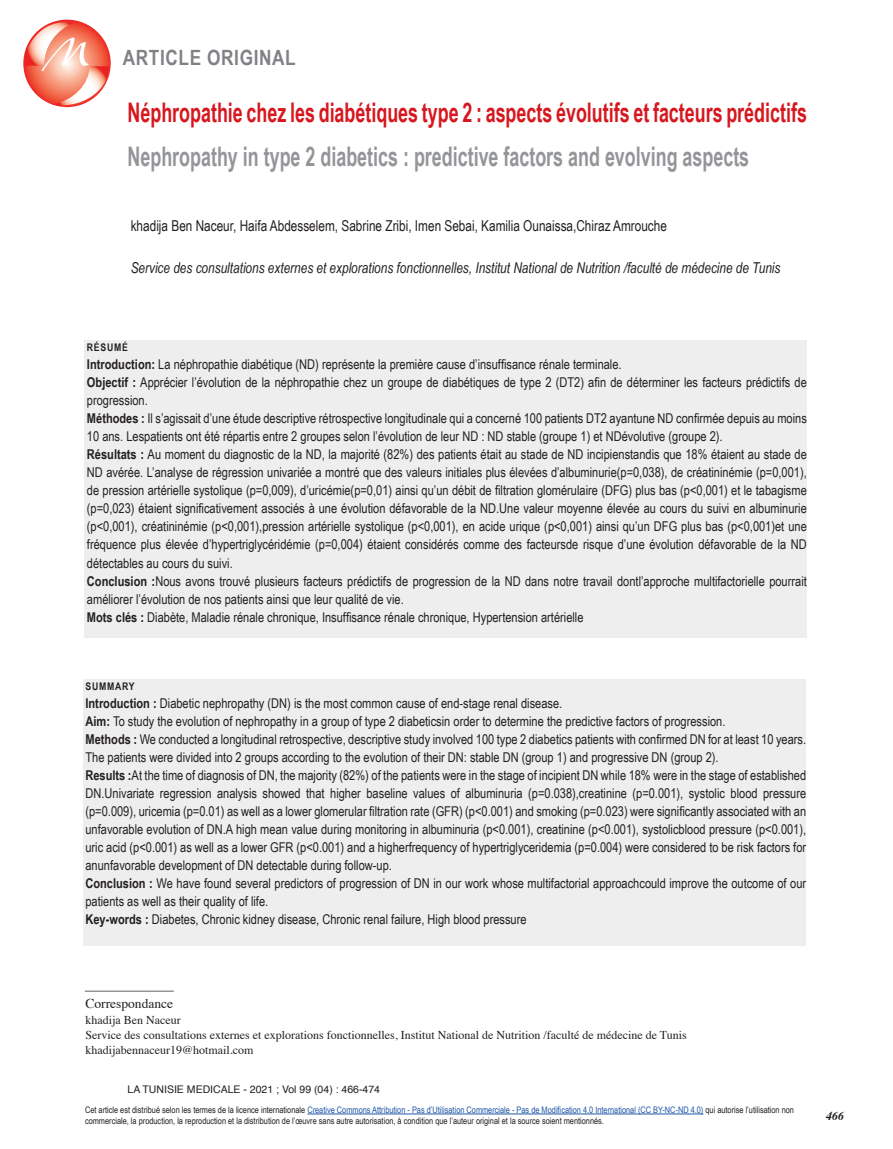
<style>
.page{position:relative;width:893px;height:1149px;background:#fff}
.page>*{position:absolute;margin:0;border:0;box-sizing:border-box;transform-origin:0 0}
.t1{font:700 27px "Arial Narrow";color:#d7171f;scale:.81 1}
.t2{font:700 27px "Arial Narrow";color:#939598;scale:.81 1}
.t3{font:700 21px "Arial Narrow";letter-spacing:.03em;color:#808285}
.t4{font:italic 15px "Arial Narrow";color:#231f20;scale:.96 1}
.t5{font:15px "Arial Narrow";color:#231f20;scale:.96 1}
.t6{font:13.5px/18px "Arial Narrow";color:#231f20}
.t7{font:13.5px "Times";color:#231f20}
.t8{font:12px/15px "Times";color:#231f20}
.t9{font:italic 700 12px "Times";color:#231f20}
.t10{font:10.5px "Helvetica";color:#231f20}
.t11{font:700 10.5px "Arial Narrow";letter-spacing:.07em;color:#231f20}
.t12{font:9px/10.8px "Arial Narrow";color:#231f20}
.s1{font-weight:700}
.s2{color:#1e56a6}
</style>
<div class="page">
<div style="left:83px;top:679px;width:723px;height:266px;background:#eeeeef"></div>
<div style="left:85px;top:340px;width:722px;height:298px;background:#eeeeef"></div>
<hr style="left:85px;top:990px;width:89px;height:1px;background:#939598">
<svg style="left:23px;top:20px;width:88px;height:87px"></svg>
<svg style="left:24px;top:23px;width:85px;height:82px"></svg>
<hr style="left:307px;top:1113px;width:396px;height:1px;background:#1e56a6">
<h2 class="t3" style="left:123px;top:42px;width:175px">ARTICLE ORIGINAL</h2>
<h1 class="t1" style="left:128px;top:92px;width:840px">Néphropathie chez les diabétiques type 2 : aspects évolutifs et facteurs prédictifs</h1>
<h1 class="t2" style="left:128px;top:136px;width:769px">Nephropathy in type 2 diabetics : predictive factors and evolving aspects</h1>
<p class="t5" style="left:131px;top:214px;width:560px">khadija Ben Naceur, Haifa Abdesselem, Sabrine Zribi, Imen Sebai, Kamilia Ounaissa,Chiraz Amrouche</p>
<p class="t4" style="left:131px;top:257px;width:678px">Service des consultations externes et explorations fonctionnelles, Institut National de Nutrition /faculté de médecine de Tunis</p>
<p class="t11" style="left:87px;top:339px;width:42px">RÉSUMÉ</p>
<p class="t6" style="left:87px;top:355px;width:721px"><span class="s1">Introduction:</span> La néphropathie diabétique (ND) représente la première cause d’insuffisance rénale terminale.<br><span class="s1">Objectif :</span> Apprécier l’évolution de la néphropathie chez un groupe de diabétiques de type 2 (DT2) afin de déterminer les facteurs prédictifs de progression.<br><span class="s1">Méthodes :</span> Il s’agissait d’une étude descriptive rétrospective longitudinale qui a concerné 100 patients DT2 ayantune ND confirmée depuis au moins 10 ans. Lespatients ont été répartis entre 2 groupes selon l’évolution de leur ND : ND stable (groupe 1) et NDévolutive (groupe 2).<br><span class="s1">Résultats :</span> Au moment du diagnostic de la ND, la majorité (82%) des patients était au stade de ND incipienstandis que 18% étaient au stade de ND avérée. L’analyse de régression univariée a montré que des valeurs initiales plus élevées d’albuminurie(p=0,038), de créatininémie (p=0,001), de pression artérielle systolique (p=0,009), d’uricémie(p=0,01) ainsi qu’un débit de filtration glomérulaire (DFG) plus bas (p&lt;0,001) et le tabagisme (p=0,023) étaient significativement associés à une évolution défavorable de la ND.Une valeur moyenne élevée au cours du suivi en albuminurie (p&lt;0,001), créatininémie (p&lt;0,001),pression artérielle systolique (p&lt;0,001), en acide urique (p&lt;0,001) ainsi qu’un DFG plus bas (p&lt;0,001)et une fréquence plus élevée d’hypertriglycéridémie (p=0,004) étaient considérés comme des facteursde risque d’une évolution défavorable de la ND détectables au cours du suivi.<br><span class="s1">Conclusion :</span>Nous avons trouvé plusieurs facteurs prédictifs de progression de la ND dans notre travail dontl’approche multifactorielle pourrait améliorer l’évolution de nos patients ainsi que leur qualité de vie.<br><span class="s1">Mots clés :</span> Diabète, Maladie rénale chronique, Insuffisance rénale chronique, Hypertension artérielle</p>
<p class="t11" style="left:85px;top:678px;width:51px">SUMMARY</p>
<p class="t6" style="left:85px;top:693px;width:722px"><span class="s1">Introduction :</span> Diabetic nephropathy (DN) is the most common cause of end-stage renal disease.<br><span class="s1">Aim:</span> To study the evolution of nephropathy in a group of type 2 diabeticsin order to determine the predictive factors of progression.<br><span class="s1">Methods :</span> We conducted a longitudinal retrospective, descriptive study involved 100 type 2 diabetics patients with confirmed DN for at least 10 years.<br>The patients were divided into 2 groups according to the evolution of their DN: stable DN (group 1) and progressive DN (group 2).<br><span class="s1">Results :</span>At the time of diagnosis of DN, the majority (82%) of the patients were in the stage of incipient DN while 18% were in the stage of established DN.Univariate regression analysis showed that higher baseline values of albuminuria (p=0.038),creatinine (p=0.001), systolic blood pressure (p=0.009), uricemia (p=0.01) as well as a lower glomerular filtration rate (GFR) (p&lt;0.001) and smoking (p=0.023) were significantly associated with an unfavorable evolution of DN.A high mean value during monitoring in albuminuria (p&lt;0.001), creatinine (p&lt;0.001), systolicblood pressure (p&lt;0.001), uric acid (p&lt;0.001) as well as a lower GFR (p&lt;0.001) and a higherfrequency of hypertriglyceridemia (p=0.004) were considered to be risk factors for anunfavorable development of DN detectable during follow-up.<br><span class="s1">Conclusion :</span> We have found several predictors of progression of DN in our work whose multifactorial approachcould improve the outcome of our patients as well as their quality of life.<br><span class="s1">Key-words :</span> Diabetes, Chronic kidney disease, Chronic renal failure, High blood pressure</p>
<p class="t7" style="left:85px;top:990px;width:89px">Correspondance</p>
<p class="t8" style="left:85px;top:1010px;width:603px">khadija Ben Naceur<br>Service des consultations externes et explorations fonctionnelles, Institut National de Nutrition /faculté de médecine de Tunis khadijabennaceur19@hotmail.com</p>
<p class="t10" style="left:128px;top:1080px;width:254px">LA TUNISIE MEDICALE - 2021 ; Vol 99 (04) : 466-474</p>
<p class="t12" style="left:85px;top:1103px;width:710px">Cet article est distribué selon les termes de la licence internationale <span class="s2">Creative Commons Attribution - Pas d’Utilisation Commerciale - Pas de Modification 4.0 International (CC BY-NC-ND 4.0)</span> qui autorise l’utilisation non commerciale, la production, la reproduction et la distribution de l’œuvre sans autre autorisation, à condition que l’auteur original et la source soient mentionnés.</p>
<p class="t9" style="left:826px;top:1103px;width:19px">466</p>
</div>
